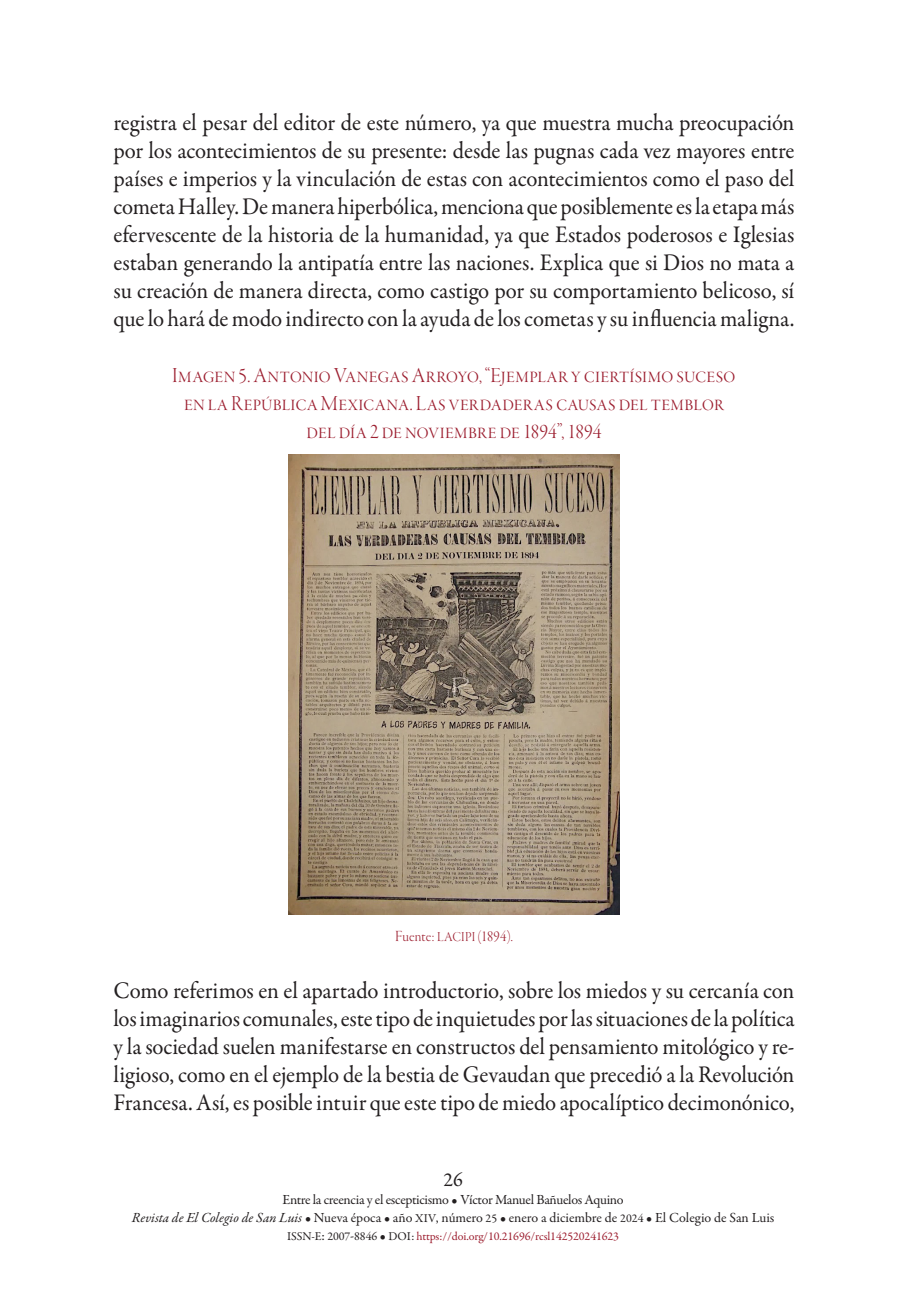
<style>
.page{position:relative;width:908px;height:1304px;background:#fff}
.page>*{position:absolute;margin:0;border:0;box-sizing:border-box;transform-origin:0 0}
.Cuerpo_de_texto{font:24px/28px "Garamond Premr Pro";letter-spacing:.02em;color:#231f20;text-align:justify;scale:.95 1}
.sin_sangria{font:24px/28px "Garamond Premr Pro";letter-spacing:.02em;color:#231f20;text-align:justify;scale:.95 1}
.cabeza_imagen{font:22px/28px "Garamond Premr Pro Lt Disp";letter-spacing:.01em;color:#9c1e2f;text-align:center;scale:.95 1}
.t1{font:20px "Garamond Premr Pro";color:#231f20}
.fuente_imagen{font:16px "Garamond Premr Pro Lt Disp";letter-spacing:.01em;color:#9c1e2f;scale:.95 1}
.t2{font:14px/18px "Garamond Premr Pro";letter-spacing:-.02em;color:#231f20;text-align:center}
.t3{font:12px "Garamond Premr Pro";letter-spacing:-.01em;color:#9c1e2f}
.s1{font-size:14px}
.s2{font-style:italic}
.s3{font-size:12px}
.s4{color:#231f20}
.s5{font-size:14px;color:#231f20}
</style>
<div class="page">
<img style="left:288px;top:454px;width:331px;height:461px">
<p class="Cuerpo_de_texto" style="left:113px;top:109px;width:718px">registra el pesar del editor de este número, ya que muestra mucha preocupación por los acontecimientos de su presente: desde las pugnas cada vez mayores entre países e imperios y la vinculación de estas con acontecimientos como el paso del cometa Halley. De manera hiperbólica, menciona que posiblemente es la etapa más efervescente de la historia de la humanidad, ya que Estados poderosos e Iglesias estaban generando la antipatía entre las naciones. Explica que si Dios no mata a su creación de manera directa, como castigo por su comportamiento belicoso, sí que lo hará de modo indirecto con la ayuda de los cometas y su influencia maligna.</p>
<p class="cabeza_imagen" style="left:172px;top:362px;width:594px">Imagen 5. Antonio Vanegas Arroyo, “Ejemplar y ciertísimo suceso en la República Mexicana. Las verdaderas causas del temblor del día 2 de noviembre de 1894”, 1894</p>
<p class="fuente_imagen" style="left:395px;top:927px;width:125px">Fuente: <span class="s1">LACIPI</span> (1894).</p>
<p class="sin_sangria" style="left:113px;top:977px;width:718px">Como referimos en el apartado introductorio, sobre los miedos y su cercanía con los imaginarios comunales, este tipo de inquietudes por las situaciones de la política y la sociedad suelen manifestarse en constructos del pensamiento mitológico y re&shy;ligioso, como en el ejemplo de la bestia de Gevaudan que precedió a la Revolución Francesa. Así, es posible intuir que este tipo de miedo apocalíptico decimonónico,</p>
<p class="t1" style="left:443px;top:1167px;width:21px">26</p>
<p class="t2" style="left:132px;top:1191px;width:643px">Entre la creencia y el escepticismo • Víctor Manuel Bañuelos Aquino<br><span class="s2">Revista de El Colegio de San Luis</span> • Nueva época • año <span class="s3">XIV</span>, número <span class="s3">25</span> • enero a diciembre de <span class="s3">2024</span> • El Colegio de San Luis</p>
<p class="t3" style="left:287px;top:1229px;width:333px"><span class="s4">ISSN-E</span><span class="s5">:</span> <span class="s4">2007</span><span class="s5">-</span><span class="s4">8846</span> <span class="s5">•</span> <span class="s4">DOI:</span> https://doi.org/10.21696/rcsl142520241623</p>
</div>
